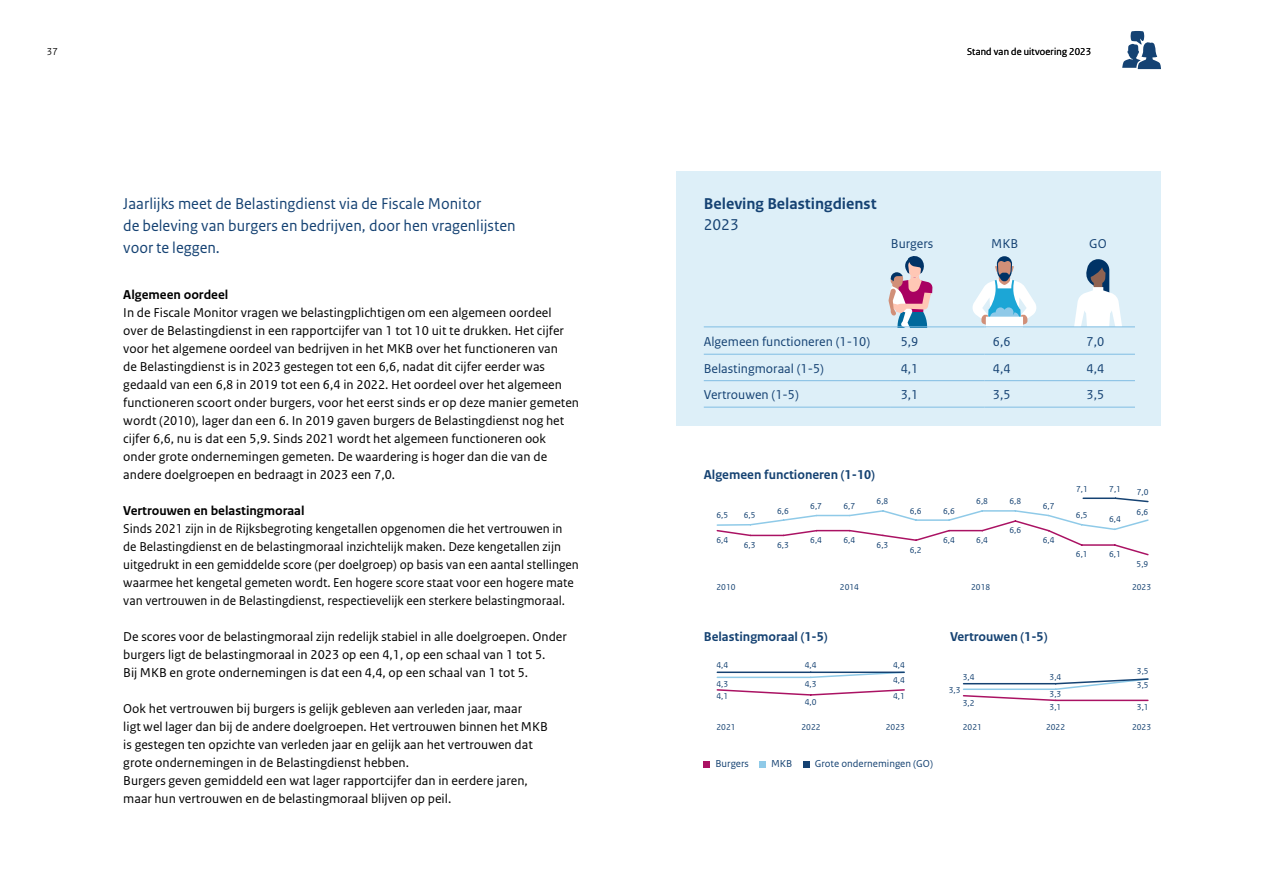
<style>
.page{position:relative;width:1263px;height:893px;background:#fff}
.page>*{position:absolute;margin:0;border:0;box-sizing:border-box;transform-origin:0 0}
.P_Introtekst{font:16.5px/21.8px "Rijksoverheid Sans Text";color:#154273}
.H3_Tabelkop{font:700 16.5px/21px "Rijksoverheid Sans Text";color:#154273}
.P_Platte_tekst{font:13.5px/18px "Rijksoverheid Sans Text";color:#000}
.Tabel_broodtekst_st{font:13.5px "Rijksoverheid Sans Text";color:#154273}
.t1{font:700 13.5px "Rijksoverheid Sans Text";color:#154272}
.H3_Tussenkop{font:700 13.5px "Rijksoverheid Sans Text";color:#000}
.Platte_tekst{font:13.5px "Rijksoverheid Sans Text";color:#154273}
.Tabel_Tussenkop{font:13.5px "Rijksoverheid Sans Text";color:#154273}
.t2{font:10.65px "Rijksoverheid Sans Text";color:#154272}
.t3{font:10.5px "Rijksoverheid Sans Heading";letter-spacing:.02em;color:#000}
.t4{font:9px/14.5px "Rijksoverheid Sans Text";color:#154272}
.s1{font-weight:400}
</style>
<div class="page">
<svg style="left:1122px;top:31px;width:39px;height:38px"></svg>
<div style="left:676px;top:171px;width:485px;height:254px;background:#ddeff8"></div>
<svg style="left:888px;top:256px;width:44px;height:70px"></svg>
<svg style="left:972px;top:256px;width:65px;height:70px"></svg>
<svg style="left:1074px;top:259px;width:48px;height:67px"></svg>
<hr style="left:704px;top:354px;width:187px;height:1px;background:#80bde3">
<hr style="left:891px;top:326px;width:93px;height:1px;background:#80bde3">
<hr style="left:984px;top:326px;width:94px;height:1px;background:#80bde3">
<hr style="left:1078px;top:326px;width:57px;height:1px;background:#80bde3">
<hr style="left:891px;top:354px;width:93px;height:1px;background:#80bde3">
<hr style="left:984px;top:354px;width:94px;height:1px;background:#80bde3">
<hr style="left:704px;top:326px;width:187px;height:1px;background:#80bde3">
<hr style="left:1078px;top:354px;width:57px;height:1px;background:#80bde3">
<hr style="left:704px;top:380px;width:187px;height:1px;background:#80bde3">
<hr style="left:891px;top:380px;width:93px;height:1px;background:#80bde3">
<hr style="left:984px;top:380px;width:94px;height:1px;background:#80bde3">
<hr style="left:1078px;top:380px;width:57px;height:1px;background:#80bde3">
<hr style="left:704px;top:407px;width:187px;height:1px;background:#80bde3">
<hr style="left:891px;top:407px;width:93px;height:1px;background:#80bde3">
<hr style="left:984px;top:407px;width:94px;height:1px;background:#80bde3">
<hr style="left:1078px;top:407px;width:57px;height:1px;background:#80bde3">
<svg style="left:1082px;top:497px;width:67px;height:6px"></svg>
<svg style="left:716px;top:510px;width:433px;height:46px"></svg>
<svg style="left:962px;top:678px;width:187px;height:24px"></svg>
<svg style="left:716px;top:689px;width:189px;height:7px"></svg>
<svg style="left:716px;top:671px;width:189px;height:8px"></svg>
<hr style="left:717px;top:671px;width:94px;height:2px;background:#154272">
<hr style="left:811px;top:671px;width:93px;height:2px;background:#154272">
<svg style="left:704px;top:761px;width:6px;height:6px"></svg>
<div style="left:759px;top:761px;width:7px;height:6px;background:#8fcae8"></div>
<svg style="left:803px;top:761px;width:6px;height:6px"></svg>
<p class="t3" style="left:47px;top:45px;width:12px">37</p>
<p class="t3" style="left:967px;top:45px;width:126px">Stand van de uitvoering 2023</p>
<p class="P_Introtekst" style="left:123px;top:193px;width:394px">Jaarlijks meet de Belastingdienst via de Fiscale Monitor<br>de beleving van burgers en bedrijven, door hen vragenlijsten voor te leggen.</p>
<h3 class="H3_Tussenkop" style="left:123px;top:287px;width:107px">Algemeen oordeel</h3>
<p class="P_Platte_tekst" style="left:123px;top:304px;width:457px">In de Fiscale Monitor vragen we belastingplichtigen om een algemeen oordeel over de Belastingdienst in een rapportcijfer van 1 tot 10 uit te drukken. Het cijfer voor het algemene oordeel van bedrijven in het MKB over het functioneren van<br>de Belastingdienst is in 2023 gestegen tot een 6,6, nadat dit cijfer eerder was gedaald van een 6,8 in 2019 tot een 6,4 in 2022. Het oordeel over het algemeen functioneren scoort onder burgers, voor het eerst sinds er op deze manier gemeten wordt (2010), lager dan een 6. In 2019 gaven burgers de Belastingdienst nog het cijfer 6,6, nu is dat een 5,9. Sinds 2021 wordt het algemeen functioneren ook onder grote ondernemingen gemeten. De waardering is hoger dan die van de andere doelgroepen en bedraagt in 2023 een 7,0.</p>
<h3 class="H3_Tussenkop" style="left:123px;top:503px;width:183px">Vertrouwen en belastingmoraal</h3>
<p class="P_Platte_tekst" style="left:123px;top:520px;width:457px">Sinds 2021 zijn in de Rijksbegroting kengetallen opgenomen die het vertrouwen in de Belastingdienst en de belastingmoraal inzichtelijk maken. Deze kengetallen zijn uitgedrukt in een gemiddelde score (per doelgroep) op basis van een aantal stellingen waarmee het kengetal gemeten wordt. Een hogere score staat voor een hogere mate van vertrouwen in de Belastingdienst, respectievelijk een sterkere belastingmoraal.</p>
<p class="P_Platte_tekst" style="left:123px;top:628px;width:445px">De scores voor de belastingmoraal zijn redelijk stabiel in alle doelgroepen. Onder burgers ligt de belastingmoraal in 2023 op een 4,1, op een schaal van 1 tot 5.<br>Bij MKB en grote ondernemingen is dat een 4,4, op een schaal van 1 tot 5.</p>
<p class="P_Platte_tekst" style="left:123px;top:700px;width:426px">Ook het vertrouwen bij burgers is gelijk gebleven aan verleden jaar, maar<br>ligt wel lager dan bij de andere doelgroepen. Het vertrouwen binnen het MKB is gestegen ten opzichte van verleden jaar en gelijk aan het vertrouwen dat grote ondernemingen in de Belastingdienst hebben.<br>Burgers geven gemiddeld een wat lager rapportcijfer dan in eerdere jaren, maar hun vertrouwen en de belastingmoraal blijven op peil.</p>
<h3 class="H3_Tabelkop" style="left:704px;top:194px;width:174px">Beleving Belastingdienst<br><span class="s1">2023</span></h3>
<p class="Tabel_Tussenkop" style="left:891px;top:236px;width:44px">Burgers</p>
<p class="Tabel_Tussenkop" style="left:991px;top:236px;width:28px">MKB</p>
<p class="Tabel_Tussenkop" style="left:1089px;top:236px;width:19px">GO</p>
<p class="Tabel_broodtekst_st" style="left:704px;top:334px;width:168px">Algemeen functioneren (1-10)</p>
<h3 class="Platte_tekst" style="left:901px;top:334px;width:19px">5,9</h3>
<h3 class="Platte_tekst" style="left:993px;top:334px;width:19px">6,6</h3>
<h3 class="Platte_tekst" style="left:1086px;top:334px;width:19px">7,0</h3>
<p class="Tabel_broodtekst_st" style="left:704px;top:361px;width:122px">Belastingmoraal (1-5)</p>
<h3 class="Platte_tekst" style="left:901px;top:361px;width:19px">4,1</h3>
<h3 class="Platte_tekst" style="left:993px;top:361px;width:19px">4,4</h3>
<h3 class="Platte_tekst" style="left:1086px;top:361px;width:19px">4,4</h3>
<p class="Tabel_broodtekst_st" style="left:704px;top:387px;width:97px">Vertrouwen (1-5)</p>
<h3 class="Platte_tekst" style="left:901px;top:387px;width:19px">3,1</h3>
<h3 class="Platte_tekst" style="left:993px;top:387px;width:19px">3,5</h3>
<h3 class="Platte_tekst" style="left:1086px;top:387px;width:19px">3,5</h3>
<p class="t1" style="left:704px;top:467px;width:173px">Algemeen functioneren (1-10)</p>
<p class="t4" style="left:716px;top:507px;width:13px">6,5</p>
<p class="t4" style="left:744px;top:507px;width:13px">6,5</p>
<p class="t4" style="left:777px;top:504px;width:13px">6,6</p>
<p class="t4" style="left:810px;top:499px;width:13px">6,7</p>
<p class="t4" style="left:843px;top:499px;width:13px">6,7</p>
<p class="t4" style="left:877px;top:494px;width:13px">6,8</p>
<p class="t4" style="left:910px;top:504px;width:13px">6,6</p>
<p class="t4" style="left:943px;top:504px;width:13px">6,6</p>
<p class="t4" style="left:976px;top:494px;width:13px">6,8</p>
<p class="t4" style="left:1009px;top:494px;width:13px">6,8</p>
<p class="t4" style="left:1043px;top:499px;width:13px">6,7</p>
<p class="t4" style="left:1076px;top:482px;width:13px">7,1</p>
<p class="t4" style="left:1109px;top:482px;width:13px">7,1</p>
<p class="t4" style="left:1137px;top:485px;width:13px">7,0</p>
<p class="t4" style="left:1136px;top:505px;width:13px">6,6</p>
<p class="t4" style="left:1109px;top:512px;width:13px">6,4</p>
<p class="t4" style="left:1076px;top:507px;width:13px">6,5</p>
<p class="t4" style="left:1009px;top:523px;width:13px">6,6</p>
<p class="t4" style="left:716px;top:533px;width:13px">6,4</p>
<p class="t4" style="left:810px;top:533px;width:13px">6,4</p>
<p class="t4" style="left:744px;top:538px;width:13px">6,3</p>
<p class="t4" style="left:777px;top:538px;width:13px">6,3</p>
<p class="t4" style="left:843px;top:533px;width:13px">6,4</p>
<p class="t4" style="left:943px;top:533px;width:13px">6,4</p>
<p class="t4" style="left:976px;top:533px;width:13px">6,4</p>
<p class="t4" style="left:877px;top:538px;width:13px">6,3</p>
<p class="t4" style="left:910px;top:543px;width:13px">6,2</p>
<p class="t4" style="left:1043px;top:533px;width:13px">6,4</p>
<p class="t4" style="left:1076px;top:547px;width:13px">6,1</p>
<p class="t4" style="left:1109px;top:547px;width:13px">6,1</p>
<p class="t4" style="left:1136px;top:557px;width:13px">5,9</p>
<p class="t4" style="left:716px;top:580px;width:21px">2010</p>
<p class="t4" style="left:840px;top:580px;width:21px">2014</p>
<p class="t4" style="left:971px;top:580px;width:21px">2018</p>
<p class="t4" style="left:1132px;top:580px;width:21px">2023</p>
<p class="t1" style="left:704px;top:629px;width:125px">Belastingmoraal (1-5)</p>
<p class="t1" style="left:950px;top:629px;width:99px">Vertrouwen (1-5)</p>
<p class="t4" style="left:716px;top:658px;width:13px">4,4</p>
<p class="t4" style="left:805px;top:658px;width:13px">4,4</p>
<p class="t4" style="left:893px;top:658px;width:13px">4,4</p>
<p class="t4" style="left:716px;top:677px;width:13px">4,3</p>
<p class="t4" style="left:716px;top:689px;width:13px">4,1</p>
<p class="t4" style="left:805px;top:677px;width:13px">4,3</p>
<p class="t4" style="left:805px;top:695px;width:13px">4,0</p>
<p class="t4" style="left:893px;top:673px;width:13px">4,4</p>
<p class="t4" style="left:893px;top:689px;width:13px">4,1</p>
<p class="t4" style="left:963px;top:670px;width:13px">3,4</p>
<p class="t4" style="left:1049px;top:670px;width:13px">3,4</p>
<p class="t4" style="left:949px;top:683px;width:13px">3,3</p>
<p class="t4" style="left:1049px;top:687px;width:13px">3,3</p>
<p class="t4" style="left:1137px;top:663px;width:13px">3,5<br>3,5</p>
<p class="t4" style="left:963px;top:696px;width:13px">3,2</p>
<p class="t4" style="left:1049px;top:700px;width:13px">3,1</p>
<p class="t4" style="left:1137px;top:700px;width:13px">3,1</p>
<p class="t4" style="left:716px;top:720px;width:21px">2021</p>
<p class="t4" style="left:886px;top:720px;width:21px">2023</p>
<p class="t4" style="left:801px;top:720px;width:21px">2022</p>
<p class="t4" style="left:963px;top:720px;width:21px">2021</p>
<p class="t4" style="left:1046px;top:720px;width:21px">2022</p>
<p class="t4" style="left:1132px;top:720px;width:21px">2023</p>
<p class="t2" style="left:715px;top:758px;width:35px">Burgers</p>
<p class="t2" style="left:771px;top:758px;width:23px">MKB</p>
<p class="t2" style="left:815px;top:758px;width:120px">Grote ondernemingen (GO)</p>
</div>
